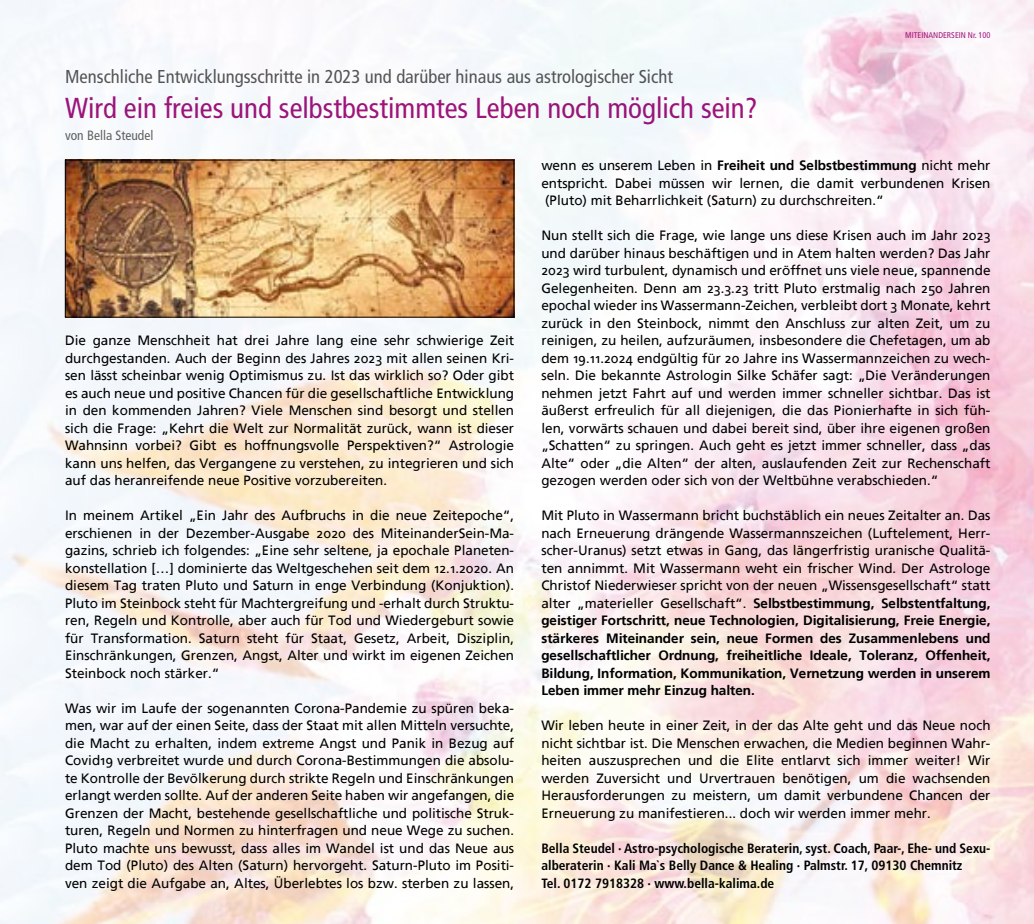
<style>
.page{position:relative;width:1034px;height:924px;background:#fff}
.page>*{position:absolute;margin:0;border:0;box-sizing:border-box;transform-origin:0 0}
.t1{font:condensed 28.88px "Frutiger LT Std";color:#a1157c}
.t2{font:condensed 18.55px "Frutiger LT Std";color:#575756}
.t3{font:13.47px/17.5px "Frutiger Linotype";color:#000;text-align:justify}
.t4{font:700 condensed 13.47px/17.5px "Frutiger LT Std";color:#000}
.t5{font:condensed 13.47px "Frutiger LT Std";color:#646363}
.t6{font:condensed 8.4px "Frutiger LT Std";color:#a1157c}
.s1{font-weight:700}
</style>
<div class="page">
<img style="left:0;top:0;width:1034px;height:924px">
<img style="left:67px;top:162px;width:445px;height:153px">
<h2 class="t2" style="left:65px;top:65px;width:609px">Menschliche Entwicklungsschritte in 2023 und darüber hinaus aus astrologischer Sicht</h2>
<h1 class="t1" style="left:65px;top:91px;width:694px">Wird ein freies und selbstbestimmtes Leben noch möglich sein?</h1>
<p class="t5" style="left:65px;top:127px;width:90px">von Bella Steudel</p>
<p class="t6" style="left:905px;top:30px;width:87px">MITEINANDERSEIN Nr. 100</p>
<p class="t3" style="left:65px;top:332px;width:451px">Die ganze Menschheit hat drei Jahre lang eine sehr schwierige Zeit durchgestanden. Auch der Beginn des Jahres 2023 mit allen seinen Kri&shy;sen lässt scheinbar wenig Optimismus zu. Ist das wirklich so? Oder gibt es auch neue und positive Chancen für die gesellschaftliche Entwicklung in den kommenden Jahren? Viele Menschen sind besorgt und stellen sich die Frage: „Kehrt die Welt zur Normalität zurück, wann ist dieser Wahnsinn vorbei? Gibt es hoffnungsvolle Perspektiven?“ Astrologie kann uns helfen, das Vergangene zu verstehen, zu integrieren und sich auf das heranreifende neue Positive vorzubereiten.</p>
<p class="t3" style="left:65px;top:507px;width:450px">In meinem Artikel „Ein Jahr des Aufbruchs in die neue Zeitepoche“, erschienen in der Dezember-Ausgabe 2020 des MiteinanderSein-Ma&shy;gazins, schrieb ich folgendes: „Eine sehr seltene, ja epochale Planeten&shy;konstellation […] dominierte das Weltgeschehen seit dem 12.1.2020. An diesem Tag traten Pluto und Saturn in enge Verbindung (Konjuktion).<br>Pluto im Steinbock steht für Machtergreifung und -erhalt durch Struktu&shy;ren, Regeln und Kontrolle, aber auch für Tod und Wiedergeburt sowie für Transformation. Saturn steht für Staat, Gesetz, Arbeit, Disziplin, Einschränkungen, Grenzen, Angst, Alter und wirkt im eigenen Zeichen Steinbock noch stärker.“</p>
<p class="t3" style="left:65px;top:699px;width:450px">Was wir im Laufe der sogenannten Corona-Pandemie zu spüren beka&shy;men, war auf der einen Seite, dass der Staat mit allen Mitteln versuchte, die Macht zu erhalten, indem extreme Angst und Panik in Bezug auf Covid19 verbreitet wurde und durch Corona-Bestimmungen die absolu&shy;te Kontrolle der Bevölkerung durch strikte Regeln und Einschränkungen erlangt werden sollte. Auf der anderen Seite haben wir angefangen, die Grenzen der Macht, bestehende gesellschaftliche und politische Struk&shy;turen, Regeln und Normen zu hinterfragen und neue Wege zu suchen.<br>Pluto machte uns bewusst, dass alles im Wandel ist und das Neue aus dem Tod (Pluto) des Alten (Saturn) hervorgeht. Saturn-Pluto im Positi&shy;ven zeigt die Aufgabe an, Altes, Überlebtes los bzw. sterben zu lassen,</p>
<p class="t3" style="left:541px;top:157px;width:450px">wenn es unserem Leben in <span class="s1">Freiheit und Selbstbestimmung</span> nicht mehr entspricht. Dabei müssen wir lernen, die damit verbundenen Krisen (Pluto) mit Beharrlichkeit (Saturn) zu durchschreiten.“</p>
<p class="t3" style="left:541px;top:227px;width:451px">Nun stellt sich die Frage, wie lange uns diese Krisen auch im Jahr 2023 und darüber hinaus beschäftigen und in Atem halten werden? Das Jahr 2023 wird turbulent, dynamisch und eröffnet uns viele neue, spannende Gelegenheiten. Denn am 23.3.23 tritt Pluto erstmalig nach 250 Jahren epochal wieder ins Wassermann-Zeichen, verbleibt dort 3 Monate, kehrt zurück in den Steinbock, nimmt den Anschluss zur alten Zeit, um zu reinigen, zu heilen, aufzuräumen, insbesondere die Chefetagen, um ab dem 19.11.2024 endgültig für 20 Jahre ins Wassermannzeichen zu wech&shy;seln. Die bekannte Astrologin Silke Schäfer sagt: „Die Veränderungen nehmen jetzt Fahrt auf und werden immer schneller sichtbar. Das ist äußerst erfreulich für all diejenigen, die das Pionierhafte in sich füh&shy;len, vorwärts schauen und dabei bereit sind, über ihre eigenen großen „Schatten“ zu springen. Auch geht es jetzt immer schneller, dass „das Alte“ oder „die Alten“ der alten, auslaufenden Zeit zur Rechenschaft gezogen werden oder sich von der Weltbühne verabschieden.“</p>
<p class="t3" style="left:541px;top:507px;width:450px">Mit Pluto in Wassermann bricht buchstäblich ein neues Zeitalter an. Das nach Erneuerung drängende Wassermannszeichen (Luftelement, Herr&shy;scher-Uranus) setzt etwas in Gang, das längerfristig uranische Qualitä&shy;ten annimmt. Mit Wassermann weht ein frischer Wind. Der Astrologe Christof Niederwieser spricht von der neuen „Wissensgesellschaft“ statt alter „materieller Gesellschaft“. <span class="s1">Selbstbestimmung, Selbstentfaltung, geistiger Fortschritt, neue Technologien, Digitalisierung, Freie Energie, stärkeres Miteinander sein, neue Formen des Zusammenlebens und gesellschaftlicher Ordnung, freiheitliche Ideale, Toleranz, Offenheit, Bildung, Information, Kommunikation, Vernetzung werden in unserem Leben immer mehr Einzug halten.</span></p>
<p class="t3" style="left:541px;top:717px;width:451px">Wir leben heute in einer Zeit, in der das Alte geht und das Neue noch nicht sichtbar ist. Die Menschen erwachen, die Medien beginnen Wahr&shy;heiten auszusprechen und die Elite entlarvt sich immer weiter! Wir werden Zuversicht und Urvertrauen benötigen, um die wachsenden Herausforderungen zu meistern, um damit verbundene Chancen der Erneuerung zu manifestieren... doch wir werden immer mehr.</p>
<p class="t4" style="left:541px;top:839px;width:450px">Bella Steudel · Astro-psychologische Beraterin, syst. Coach, Paar-, Ehe- und Sexu&shy;alberaterin · Kali Ma`s Belly Dance &amp; Healing · Palmstr. 17, 09130 Chemnitz<br>Tel. 0172 7918328 · www.bella-kalima.de</p>
</div>
